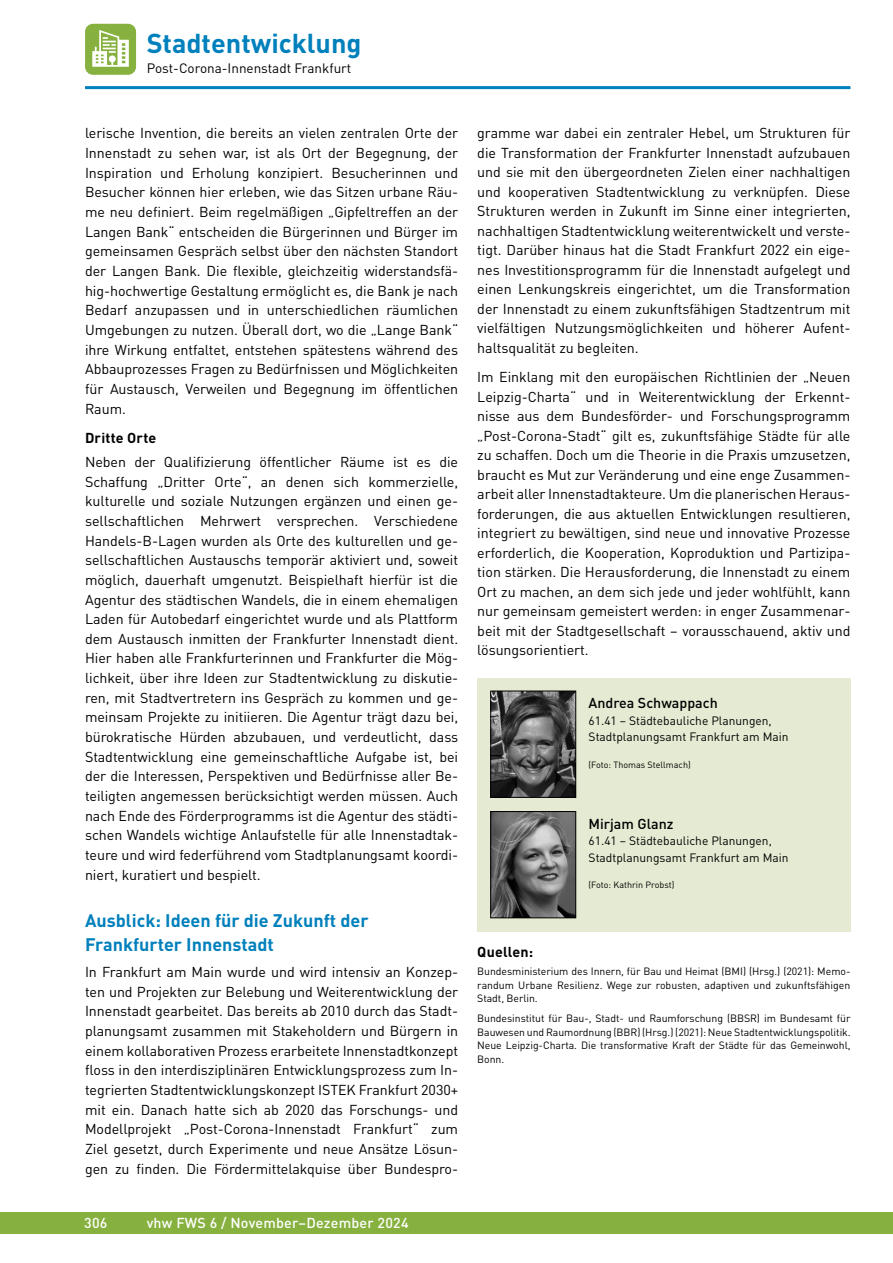
<style>
.page{position:relative;width:893px;height:1263px;background:#fff}
.page>*{position:absolute;margin:0;border:0;box-sizing:border-box;transform-origin:0 0}
.t1{font:700 27px "DIN Pro";color:#0080bc}
.t2{font:700 18px/24.2px "DIN Pro";color:#0080bc}
.t3{font:14.25px/19.6px "DIN Pro";letter-spacing:-.005em;color:#000;text-align:justify}
.t4{font:500 14.25px "DIN Pro";letter-spacing:.015em;color:#fff}
.t5{font:500 14.25px "DIN Pro";color:#000}
.t6{font:700 14.25px "DIN Pro";letter-spacing:.015em;color:#000}
.t7{font:13.5px "DIN Pro";color:#000}
.t8{font:12px/16.5px "DIN Pro";color:#000}
.t9{font:10.5px/13.5px "DIN Pro";letter-spacing:-.005em;color:#000;text-align:justify}
.t10{font:9px "DIN Pro";color:#000}
</style>
<div class="page">
<div style="left:0;top:1212px;width:893px;height:21px;background:#87b13f"></div>
<hr style="left:85px;top:86px;width:765px;height:3px;background:#0080bc">
<div style="left:85px;top:24px;width:51px;height:51px;background:#87b13f;border-radius:8px"></div>
<svg style="left:92px;top:30px;width:37px;height:37px"></svg>
<div style="left:477px;top:678px;width:373px;height:254px;background:#e4ebd2"></div>
<img style="left:492px;top:693px;width:82px;height:103px">
<div style="left:490px;top:691px;width:86px;height:107px;border:1px solid #000"></div>
<img style="left:492px;top:813px;width:82px;height:103px">
<div style="left:490px;top:811px;width:86px;height:107px;border:1px solid #000"></div>
<h1 class="t1" style="left:147px;top:25px;width:216px">Stadtentwicklung</h1>
<p class="t7" style="left:147px;top:59px;width:206px">Post-Corona-Innenstadt Frankfurt</p>
<p class="t3" style="left:85px;top:123px;width:375px">lerische Invention, die bereits an vielen zentralen Orte der Innenstadt zu sehen war, ist als Ort der Begegnung, der Inspiration und Erholung konzipiert. Besucherinnen und Besucher können hier erleben, wie das Sitzen urbane Räu&shy;me neu definiert. Beim regelmäßigen „Gipfeltreffen an der Langen Bank“ entscheiden die Bürgerinnen und Bürger im gemeinsamen Gespräch selbst über den nächsten Standort der Langen Bank. Die flexible, gleichzeitig widerstandsfä&shy;hig-hochwertige Gestaltung ermöglicht es, die Bank je nach Bedarf anzupassen und in unterschiedlichen räumlichen Umgebungen zu nutzen. Überall dort, wo die „Lange Bank“ ihre Wirkung entfaltet, entstehen spätestens während des Abbauprozesses Fragen zu Bedürfnissen und Möglichkeiten für Austausch, Verweilen und Begegnung im öffentlichen Raum.</p>
<p class="t6" style="left:85px;top:428px;width:73px">Dritte Orte</p>
<p class="t3" style="left:85px;top:451px;width:375px">Neben der Qualifizierung öffentlicher Räume ist es die Schaffung „Dritter Orte“, an denen sich kommerzielle, kulturelle und soziale Nutzungen ergänzen und einen ge&shy;sellschaftlichen Mehrwert versprechen. Verschiedene Handels-B-Lagen wurden als Orte des kulturellen und ge&shy;sellschaftlichen Austauschs temporär aktiviert und, soweit möglich, dauerhaft umgenutzt. Beispielhaft hierfür ist die Agentur des städtischen Wandels, die in einem ehemaligen Laden für Autobedarf eingerichtet wurde und als Plattform dem Austausch inmitten der Frankfurter Innenstadt dient.<br>Hier haben alle Frankfurterinnen und Frankfurter die Mög&shy;lichkeit, über ihre Ideen zur Stadtentwicklung zu diskutie&shy;ren, mit Stadtvertretern ins Gespräch zu kommen und ge&shy;meinsam Projekte zu initiieren. Die Agentur trägt dazu bei, bürokratische Hürden abzubauen, und verdeutlicht, dass Stadtentwicklung eine gemeinschaftliche Aufgabe ist, bei der die Interessen, Perspektiven und Bedürfnisse aller Be&shy;teiligten angemessen berücksichtigt werden müssen. Auch nach Ende des Förderprogramms ist die Agentur des städti&shy;schen Wandels wichtige Anlaufstelle für alle Innenstadtak&shy;teure und wird federführend vom Stadtplanungsamt koordi&shy;niert, kuratiert und bespielt.</p>
<p class="t2" style="left:85px;top:907px;width:285px">Ausblick: Ideen für die Zukunft der<br>Frankfurter Innenstadt</p>
<p class="t3" style="left:85px;top:961px;width:375px">In Frankfurt am Main wurde und wird intensiv an Konzep&shy;ten und Projekten zur Belebung und Weiterentwicklung der Innenstadt gearbeitet. Das bereits ab 2010 durch das Stadt&shy;planungsamt zusammen mit Stakeholdern und Bürgern in einem kollaborativen Prozess erarbeitete Innenstadtkonzept floss in den interdisziplinären Entwicklungsprozess zum In&shy;tegrierten Stadtentwicklungskonzept ISTEK Frankfurt 2030+ mit ein. Danach hatte sich ab 2020 das Forschungs- und Modellprojekt „Post-Corona-Innenstadt Frankfurt“ zum Ziel gesetzt, durch Experimente und neue Ansätze Lösun&shy;gen zu finden. Die Fördermittelakquise über Bundespro-</p>
<p class="t4" style="left:84px;top:1213px;width:25px">306</p>
<p class="t4" style="left:147px;top:1213px;width:263px">vhw FWS 6 / November–Dezember 2024</p>
<p class="t3" style="left:477px;top:123px;width:375px">gramme war dabei ein zentraler Hebel, um Strukturen für die Transformation der Frankfurter Innenstadt aufzubauen und sie mit den übergeordneten Zielen einer nachhaltigen und kooperativen Stadtentwicklung zu verknüpfen. Diese Strukturen werden in Zukunft im Sinne einer integrierten, nachhaltigen Stadtentwicklung weiterentwickelt und verste&shy;tigt. Darüber hinaus hat die Stadt Frankfurt 2022 ein eige&shy;nes Investitionsprogramm für die Innenstadt aufgelegt und einen Lenkungskreis eingerichtet, um die Transformation der Innenstadt zu einem zukunftsfähigen Stadtzentrum mit vielfältigen Nutzungsmöglichkeiten und höherer Aufent&shy;haltsqualität zu begleiten.</p>
<p class="t3" style="left:477px;top:367px;width:375px">Im Einklang mit den europäischen Richtlinien der „Neuen Leipzig-Charta“ und in Weiterentwicklung der Erkennt&shy;nisse aus dem Bundesförder- und Forschungsprogramm „Post-Corona-Stadt“ gilt es, zukunftsfähige Städte für alle zu schaffen. Doch um die Theorie in die Praxis umzusetzen, braucht es Mut zur Veränderung und eine enge Zusammen&shy;arbeit aller Innenstadtakteure. Um die planerischen Heraus&shy;forderungen, die aus aktuellen Entwicklungen resultieren, integriert zu bewältigen, sind neue und innovative Prozesse erforderlich, die Kooperation, Koproduktion und Partizipa&shy;tion stärken. Die Herausforderung, die Innenstadt zu einem Ort zu machen, an dem sich jede und jeder wohlfühlt, kann nur gemeinsam gemeistert werden: in enger Zusammenar&shy;beit mit der Stadtgesellschaft – vorausschauend, aktiv und lösungsorientiert.</p>
<p class="t5" style="left:589px;top:693px;width:131px">Andrea Schwappach</p>
<p class="t8" style="left:589px;top:712px;width:202px">61.41 – Städtebauliche Planungen,<br>Stadtplanungsamt Frankfurt am Main</p>
<p class="t10" style="left:589px;top:758px;width:104px">(Foto: Thomas Stellmach)</p>
<p class="t5" style="left:589px;top:814px;width:86px">Mirjam Glanz</p>
<p class="t8" style="left:589px;top:832px;width:202px">61.41 – Städtebauliche Planungen,<br>Stadtplanungsamt Frankfurt am Main</p>
<p class="t10" style="left:589px;top:879px;width:87px">(Foto: Kathrin Probst)</p>
<p class="t6" style="left:477px;top:942px;width:57px">Quellen:</p>
<p class="t9" style="left:477px;top:964px;width:375px">Bundesministerium des Innern, für Bau und Heimat (BMI) (Hrsg.) (2021): Memo&shy;randum Urbane Resilienz. Wege zur robusten, adaptiven und zukunftsfähigen Stadt, Berlin.</p>
<p class="t9" style="left:477px;top:1011px;width:375px">Bundesinstitut für Bau-, Stadt- und Raumforschung (BBSR) im Bundesamt für Bauwesen und Raumordnung (BBR) (Hrsg.) (2021): Neue Stadtentwicklungspolitik.<br>Neue Leipzig-Charta. Die transformative Kraft der Städte für das Gemeinwohl, Bonn.</p>
</div>
